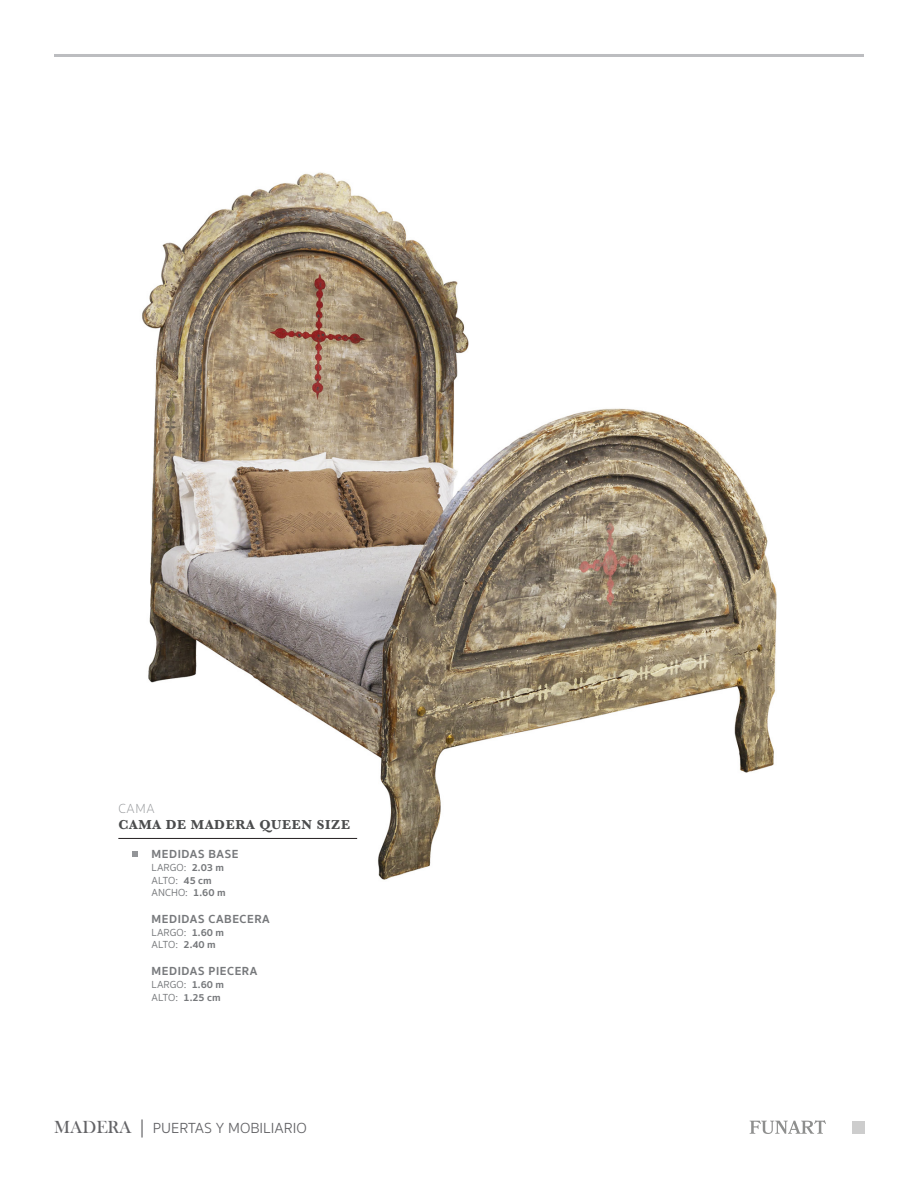
<style>
.page{position:relative;width:918px;height:1188px;background:#fff}
.page>*{position:absolute;margin:0;border:0;box-sizing:border-box;transform-origin:0 0}
.t1{font:300 15px "Sukhumvit Set";color:#636366}
.t2{font:700 13.5px "Baskerville";letter-spacing:.05em;color:#4b4c4d}
.t3{font:100 13.5px "Sukhumvit Set";color:#939598}
.t4{font:700 12px "Sukhumvit Set";letter-spacing:.05em;color:#76787b}
.t5{font:10.5px "Sukhumvit Set Text";color:#76787b}
.t6{font:700 10.5px "Sukhumvit Set";color:#76787b}
.s1{font-family:"Sukhumvit Set";font-weight:700}
.s2{font-family:"Sukhumvit Set Text";font-weight:400}
.s3{font-family:"Bask Old Face";font-weight:400;font-size:18px}
.s4{font-family:"Minion Pro";font-weight:400;font-size:18px}
</style>
<div class="page">
<svg style="left:750px;top:1120px;width:76px;height:14px"></svg>
<div style="left:852px;top:1121px;width:12px;height:13px;background:#cdcdcd"></div>
<hr style="left:54px;top:54px;width:810px;height:3px;background:#bcbdc0">
<img style="left:119px;top:172px;width:658px;height:708px">
<hr style="left:118px;top:838px;width:239px;height:1px;background:#231f20">
<svg style="left:132px;top:851px;width:6px;height:6px"></svg>
<p class="t3" style="left:118px;top:799px;width:38px">CAMA</p>
<p class="t2" style="left:118px;top:815px;width:233px">CAMA DE MADERA QUEEN SIZE</p>
<p class="t4" style="left:152px;top:845px;width:88px">MEDIDAS BASE</p>
<p class="t5" style="left:152px;top:860px;width:74px">LARGO: <span class="s1">2.03 m</span></p>
<p class="t5" style="left:152px;top:873px;width:62px">ALTO: <span class="s1">45 cm</span></p>
<p class="t5" style="left:152px;top:885px;width:76px">ANCHO: <span class="s1">1.60 m</span></p>
<p class="t4" style="left:152px;top:910px;width:120px">MEDIDAS CABECERA</p>
<p class="t5" style="left:152px;top:925px;width:74px">LARGO: <span class="s1">1.60 m</span></p>
<p class="t5" style="left:152px;top:938px;width:66px">ALTO: <span class="s1">2.40 m</span></p>
<p class="t4" style="left:152px;top:962px;width:107px">MEDIDAS PIECERA</p>
<p class="t5" style="left:152px;top:977px;width:74px">LARGO: <span class="s1">1.60 m</span></p>
<p class="t6" style="left:152px;top:989px;width:71px"><span class="s2">ALTO:</span> 1.25 cm</p>
<h1 class="t1" style="left:54px;top:1118px;width:254px"><span class="s3">MADERA</span> <span class="s4">|</span> PUERTAS Y MOBILIARIO</h1>
</div>
